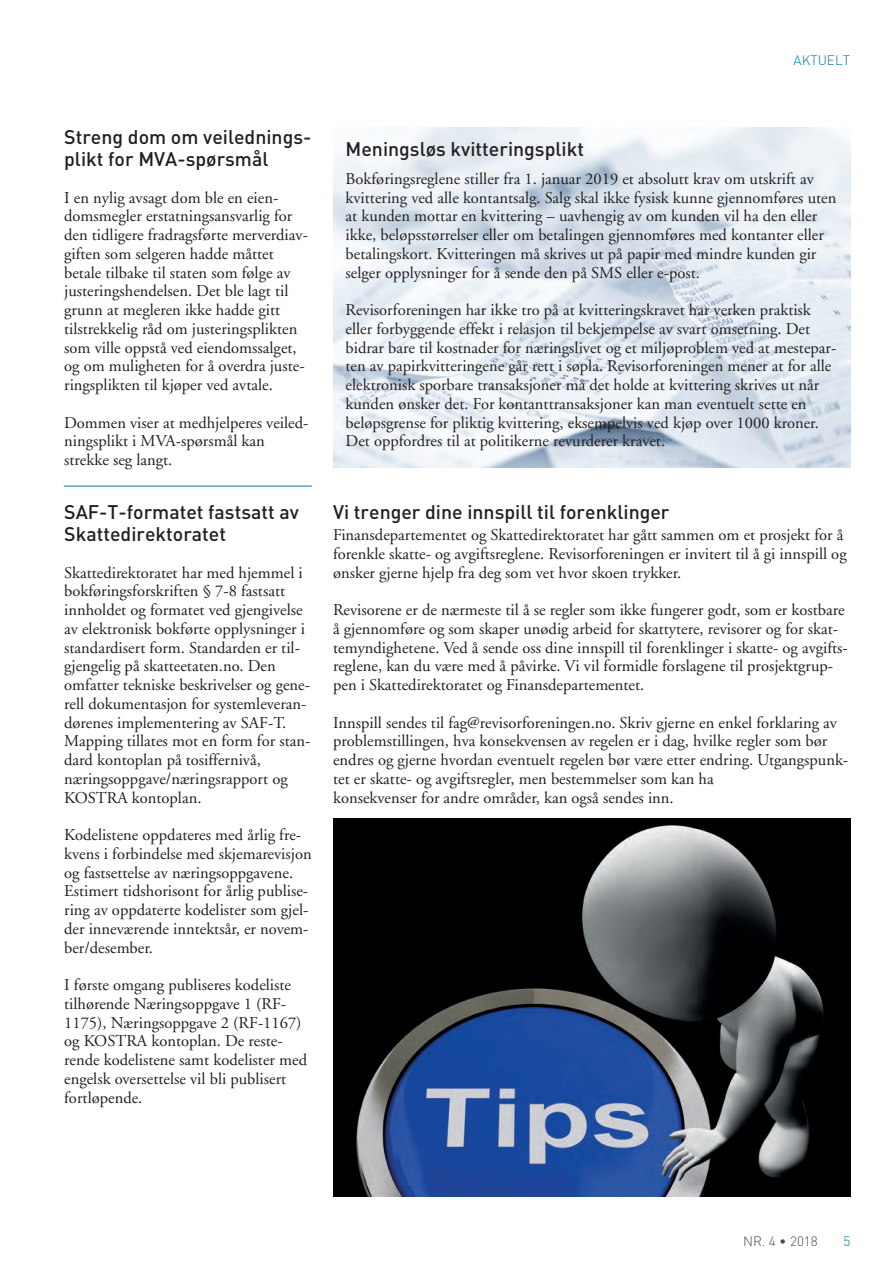
<style>
.page{position:relative;width:893px;height:1263px;background:#fff}
.page>*{position:absolute;margin:0;border:0;box-sizing:border-box;transform-origin:0 0}
.t1{font:500 19.5px/22.5px "DIN";color:#231f20}
.t2{font:16.5px/18.8px "Adobe Garamond";color:#231f20}
.t3{font:300 13.5px "DIN";color:#4b4c4d}
.t4{font:300 13.5px "DIN";color:#0079a3}
</style>
<div class="page">
<img style="left:333px;top:128px;width:517px;height:339px">
<hr style="left:64px;top:486px;width:248px;height:1px;background:#0079a3">
<img style="left:333px;top:818px;width:517px;height:378px">
<p class="t4" style="left:794px;top:52px;width:58px">AKTUELT</p>
<p class="t1" style="left:64px;top:125px;width:249px">Streng dom om veilednings&shy;plikt for MVA-spørsmål</p>
<p class="t2" style="left:64px;top:188px;width:245px">I en nylig avsagt dom ble en eien&shy;domsmegler erstatningsansvarlig for den tidligere fradragsførte merverdiav&shy;giften som selgeren hadde måttet betale tilbake til staten som følge av justeringshendelsen. Det ble lagt til grunn at megleren ikke hadde gitt tilstrekkelig råd om justeringsplikten som ville oppstå ved eiendomssalget, og om muligheten for å overdra juste&shy;ringsplikten til kjøper ved avtale.</p>
<p class="t2" style="left:64px;top:413px;width:246px">Dommen viser at medhjelperes veiled&shy;ningsplikt i MVA-spørsmål kan strekke seg langt.</p>
<p class="t1" style="left:64px;top:500px;width:236px">SAF-T-formatet fastsatt av<br>Skattedirektoratet</p>
<p class="t2" style="left:64px;top:563px;width:248px">Skattedirektoratet har med hjemmel i bokføringsforskriften § 7-8 fastsatt innholdet og formatet ved gjengivelse av elektronisk bokførte opplysninger i standardisert form. Standarden er til&shy;gjengelig på skatteetaten.no. Den omfatter tekniske beskrivelser og gene&shy;rell dokumentasjon for systemleveran&shy;dørenes implementering av SAF-T.<br>Mapping tillates mot en form for stan&shy;dard kontoplan på tosiffernivå, næringsoppgave/næringsrapport og KOSTRA kontoplan.</p>
<p class="t2" style="left:64px;top:826px;width:249px">Kodelistene oppdateres med årlig fre&shy;kvens i forbindelse med skjemarevisjon og fastsettelse av næringsoppgavene.<br>Estimert tidshorisont for årlig publise&shy;ring av oppdaterte kodelister som gjel&shy;der inneværende inntektsår, er novem&shy;ber/desember.</p>
<p class="t2" style="left:64px;top:976px;width:244px">I første omgang publiseres kodeliste tilhørende Næringsoppgave 1 (RF-1175), Næringsoppgave 2 (RF-1167) og KOSTRA kontoplan. De reste&shy;rende kodelistene samt kodelister med engelsk oversettelse vil bli publisert fortløpende.</p>
<p class="t1" style="left:346px;top:137px;width:240px">Meningsløs kvitteringsplikt</p>
<p class="t2" style="left:346px;top:170px;width:492px">Bokføringsreglene stiller fra 1. januar 2019 et absolutt krav om utskrift av kvittering ved alle kontantsalg. Salg skal ikke fysisk kunne gjennomføres uten at kunden mottar en kvittering – uavhengig av om kunden vil ha den eller ikke, beløpsstørrelser eller om betalingen gjennomføres med kontanter eller betalingskort. Kvitteringen må skrives ut på papir med mindre kunden gir selger opplysninger for å sende den på SMS eller e-post.</p>
<p class="t2" style="left:346px;top:301px;width:492px">Revisorforeningen har ikke tro på at kvitteringskravet har verken praktisk eller forbyggende effekt i relasjon til bekjempelse av svart omsetning. Det bidrar bare til kostnader for næringslivet og et miljøproblem ved at mestepar&shy;ten av papirkvitteringene går rett i søpla. Revisorforeningen mener at for alle elektronisk sporbare transaksjoner må det holde at kvittering skrives ut når kunden ønsker det. For kontanttransaksjoner kan man eventuelt sette en beløpsgrense for pliktig kvittering, eksempelvis ved kjøp over 1000 kroner.<br>Det oppfordres til at politikerne revurderer kravet.</p>
<p class="t1" style="left:333px;top:500px;width:338px">Vi trenger dine innspill til forenklinger</p>
<p class="t2" style="left:333px;top:526px;width:515px">Finansdepartementet og Skattedirektoratet har gått sammen om et prosjekt for å forenkle skatte- og avgiftsreglene. Revisorforeningen er invitert til å gi innspill og ønsker gjerne hjelp fra deg som vet hvor skoen trykker.</p>
<p class="t2" style="left:333px;top:601px;width:516px">Revisorene er de nærmeste til å se regler som ikke fungerer godt, som er kostbare å gjennomføre og som skaper unødig arbeid for skattytere, revisorer og for skat&shy;temyndighetene. Ved å sende oss dine innspill til forenklinger i skatte- og avgifts&shy;reglene, kan du være med å påvirke. Vi vil formidle forslagene til prosjektgrup&shy;pen i Skattedirektoratet og Finansdepartementet.</p>
<p class="t2" style="left:333px;top:713px;width:517px">Innspill sendes til fag@revisorforeningen.no. Skriv gjerne en enkel forklaring av problemstillingen, hva konsekvensen av regelen er i dag, hvilke regler som bør endres og gjerne hvordan eventuelt regelen bør være etter endring. Utgangspunk&shy;tet er skatte- og avgiftsregler, men bestemmelser som kan ha<br>konsekvenser for andre områder, kan også sendes inn.</p>
<p class="t3" style="left:743px;top:1232px;width:76px">NR. 4 • 2018</p>
<p class="t4" style="left:843px;top:1232px;width:8px">5</p>
</div>
